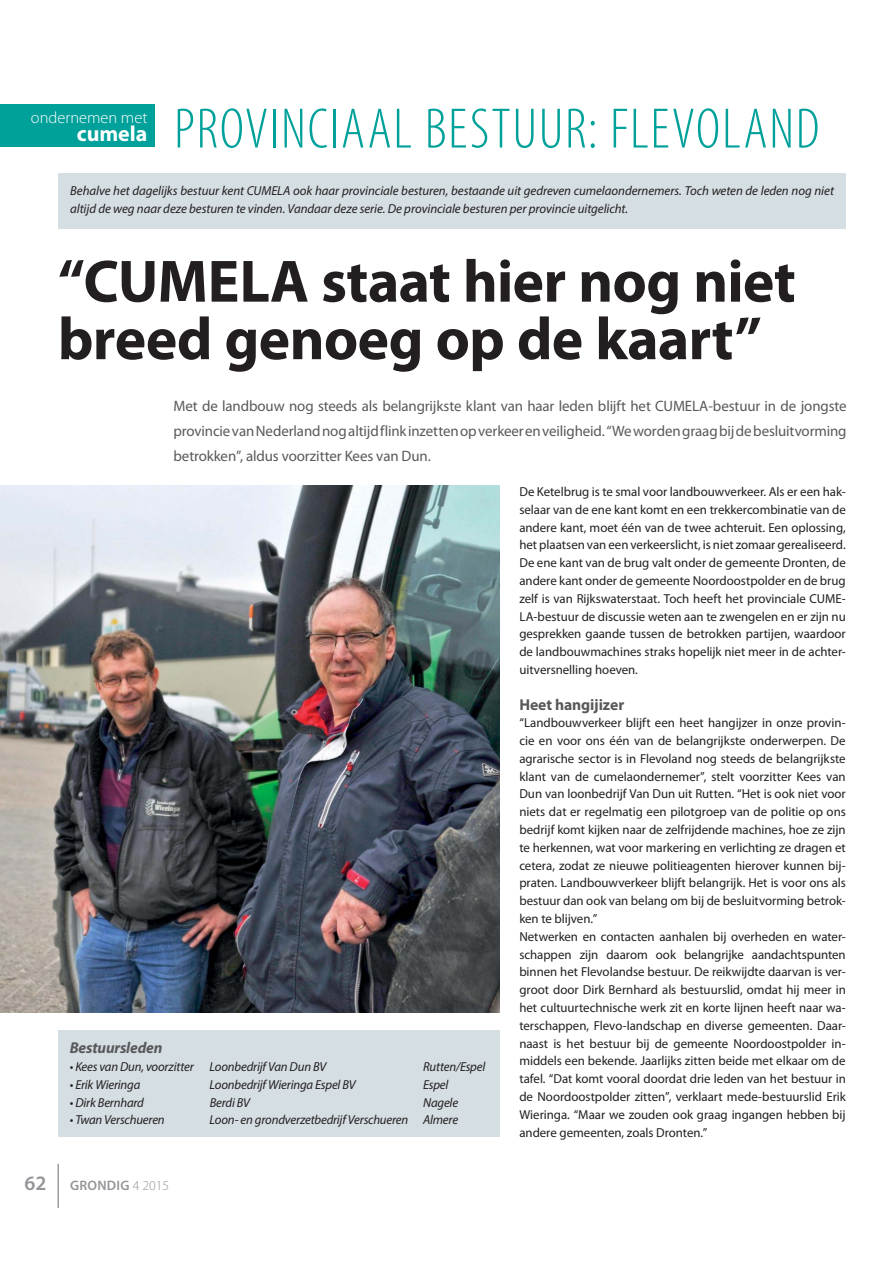
<style>
.page{position:relative;width:893px;height:1263px;background:#fff}
.page>*{position:absolute;margin:0;border:0;box-sizing:border-box;transform-origin:0 0}
.t1{font:700 60.3px/57.4px "Myriad Pro";letter-spacing:-.01em;color:#231f20}
.t2{font:300 condensed 57.45px "Myriad Pro";letter-spacing:.03em;color:#00a19a}
.t3{font:700 21.9px "Myriad Pro";color:#fff}
.t4{font:300 16.5px "Myriad Pro";color:#fff}
.t5{font:700 15.75px "Myriad Pro";letter-spacing:-.005em;color:#58595b}
.t6{font:italic 700 15.75px "Myriad Pro";letter-spacing:-.01em;color:#58595b}
.t7{font:15px/24.6px "Myriad Pro";letter-spacing:-.005em;color:#58595b;text-align:justify}
.t8{font:600 13.65px "Myriad Pro";letter-spacing:.02em;color:#939598}
.t9{font:13.05px/17.9px "Myriad Pro";letter-spacing:-.005em;color:#231f20;text-align:justify}
.t10{font:italic 13.05px/17.9px "Myriad Pro";letter-spacing:-.005em;color:#231f20}
.s1{font-size:20.55px}
.s2{font-weight:300}
</style>
<div class="page">
<hr style="left:58px;top:1164px;width:1px;height:44px;background:#939598">
<div style="left:0;top:104px;width:154px;height:43px;background:#00a19a"></div>
<img style="left:0;top:486px;width:500px;height:526px">
<div style="left:59px;top:174px;width:787px;height:55px;background:#d5dee3"></div>
<div style="left:58px;top:1030px;width:442px;height:107px;background:#d5dee3"></div>
<p class="t4" style="left:31px;top:108px;width:118px">ondernemen met</p>
<h3 class="t3" style="left:77px;top:125px;width:72px">cumela</h3>
<h2 class="t2" style="left:174px;top:94px;width:647px">PROVINCIAAL BESTUUR: FLEVOLAND</h2>
<p class="t10" style="left:70px;top:183px;width:765px">Behalve het dagelijks bestuur kent CUMELA ook haar provinciale besturen, bestaande uit gedreven cumelaondernemers. Toch weten de leden nog niet altijd de weg naar deze besturen te vinden. Vandaar deze serie. De provinciale besturen per provincie uitgelicht.</p>
<h1 class="t1" style="left:58px;top:257px;width:739px">“CUMELA staat hier nog niet breed genoeg op de kaart”</h1>
<p class="t7" style="left:174px;top:395px;width:674px">Met de landbouw nog steeds als belangrijkste klant van haar leden blijft het CUMELA-bestuur in de jongste provincie van Nederland nog altijd flink inzetten op verkeer en veiligheid. “We worden graag bij de besluitvorming betrokken”, aldus voorzitter Kees van Dun.</p>
<p class="t6" style="left:70px;top:1039px;width:94px">Bestuursleden</p>
<p class="t10" style="left:70px;top:1059px;width:258px">• Kees van Dun, voorzitter Loonbedrijf Van Dun BV</p>
<p class="t10" style="left:423px;top:1059px;width:64px">Rutten/Espel</p>
<p class="t10" style="left:70px;top:1076px;width:72px">• Erik Wieringa</p>
<p class="t10" style="left:210px;top:1076px;width:148px">Loonbedrijf Wieringa Espel BV</p>
<p class="t10" style="left:423px;top:1076px;width:27px">Espel</p>
<p class="t10" style="left:70px;top:1094px;width:76px">• Dirk Bernhard</p>
<p class="t10" style="left:210px;top:1094px;width:42px">Berdi BV</p>
<p class="t10" style="left:423px;top:1094px;width:36px">Nagele</p>
<p class="t10" style="left:70px;top:1112px;width:96px">• Twan Verschueren</p>
<p class="t10" style="left:210px;top:1112px;width:250px">Loon- en grondverzetbedrijf Verschueren Almere</p>
<p class="t8" style="left:25px;top:1177px;width:146px"><span class="s1">62</span> GRONDIG <span class="s2">4 2015</span></p>
<p class="t9" style="left:519px;top:483px;width:328px">De Ketelbrug is te smal voor landbouwverkeer. Als er een hak&shy;selaar van de ene kant komt en een trekkercombinatie van de andere kant, moet één van de twee achteruit. Een oplossing, het plaatsen van een verkeerslicht, is niet zomaar gerealiseerd.<br>De ene kant van de brug valt onder de gemeente Dronten, de andere kant onder de gemeente Noordoostpolder en de brug zelf is van Rijkswaterstaat. Toch heeft het provinciale CUME-LA-bestuur de discussie weten aan te zwengelen en er zijn nu gesprekken gaande tussen de betrokken partijen, waardoor de landbouwmachines straks hopelijk niet meer in de achter&shy;uitversnelling hoeven.</p>
<p class="t5" style="left:519px;top:698px;width:106px">Heet hangijizer</p>
<p class="t9" style="left:519px;top:715px;width:328px;text-align:left">“Landbouwverkeer blijft een heet hangijzer in onze provin&shy;cie en voor ons één van de belangrijkste onderwerpen. De agrarische sector is in Flevoland nog steeds de belangrijkste klant van de cumelaondernemer”, stelt voorzitter Kees van Dun van loonbedrijf Van Dun uit Rutten. “Het is ook niet voor niets dat er regelmatig een pilotgroep van de politie op ons bedrijf komt kijken naar de zelfrijdende machines, hoe ze zijn te herkennen, wat voor markering en verlichting ze dragen et cetera, zodat ze nieuwe politieagenten hierover kunnen bij&shy;praten. Landbouwverkeer blijft belangrijk. Het is voor ons als bestuur dan ook van belang om bij de besluitvorming betrok&shy;ken te blijven.”<br>Netwerken en contacten aanhalen bij overheden en water&shy;schappen zijn daarom ook belangrijke aandachtspunten binnen het Flevolandse bestuur. De reikwijdte daarvan is ver&shy;groot door Dirk Bernhard als bestuurslid, omdat hij meer in het cultuurtechnische werk zit en korte lijnen heeft naar wa&shy;terschappen, Flevo-landschap en diverse gemeenten. Daar&shy;naast is het bestuur bij de gemeente Noordoostpolder in&shy;middels een bekende. Jaarlijks zitten beide met elkaar om de tafel. “Dat komt vooral doordat drie leden van het bestuur in de Noordoostpolder zitten”, verklaart mede-bestuurslid Erik Wieringa. “Maar we zouden ook graag ingangen hebben bij andere gemeenten, zoals Dronten.”</p>
</div>
